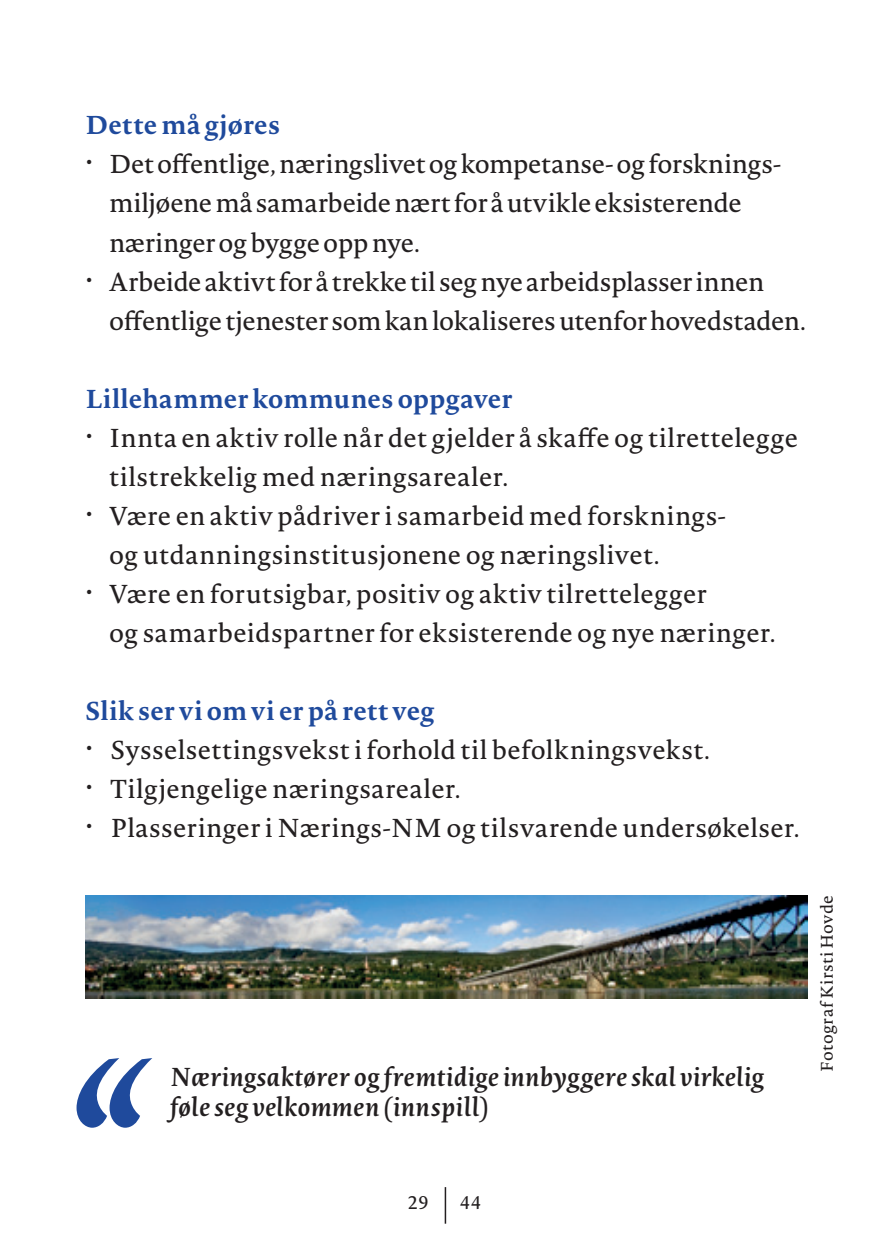
<style>
.page{position:relative;width:893px;height:1259px;background:#fff}
.page>*{position:absolute;margin:0;border:0;box-sizing:border-box;transform-origin:0 0}
.t1{font:25.5px/39px "Novel Pro";letter-spacing:.005em;color:#231f20}
.t2{font:25.5px "Novel Pro";letter-spacing:-.015em;color:#231f20}
.t3{font:italic 600 25.5px/30.6px "Novel Pro";letter-spacing:.005em;color:#231f20;scale:1.04 1}
.t4{font:700 25.5px "Novel Pro";letter-spacing:.01em;color:#1f4a9c}
.t5{font:25.5px "Novel Pro";letter-spacing:-.02em;color:#231f20}
.t6{font:18px "Novel Pro";color:#231f20}
.t7{font:16.5px "Novel Pro";letter-spacing:.025em;color:#231f20}
.s1{font-size:36px}
.s2{font-weight:700;color:#1f4a9c}
</style>
<div class="page">
<hr style="left:445px;top:1187px;width:1px;height:36px;background:#231f20">
<svg style="left:77px;top:1058px;width:75px;height:69px"></svg>
<img style="left:85px;top:895px;width:723px;height:103px">
<p class="t4" style="left:85px;top:106px;width:197px">Dette må gjøres</p>
<p class="t2" style="left:85px;top:145px;width:697px"><span class="s1">·</span> Det offentlige, næringslivet og kompetanse- og forsknings-</p>
<p class="t2" style="left:109px;top:184px;width:634px">miljøene må samarbeide nært for å utvikle eksisterende</p>
<p class="t5" style="left:109px;top:223px;width:313px">næringer og bygge opp nye.</p>
<p class="t2" style="left:85px;top:262px;width:681px"><span class="s1">·</span> Arbeide aktivt for å trekke til seg nye arbeidsplasser innen</p>
<p class="t2" style="left:109px;top:301px;width:698px">offentlige tjenester som kan lokaliseres utenfor hovedstaden.</p>
<p class="t4" style="left:85px;top:379px;width:429px">Lillehammer kommunes oppgaver</p>
<p class="t1" style="left:85px;top:417px;width:715px"><span class="s1">·</span> Innta en aktiv rolle når det gjelder å skaffe og tilrettelegge</p>
<p class="t1" style="left:109px;top:456px;width:401px">tilstrekkelig med næringsarealer.</p>
<p class="t1" style="left:85px;top:495px;width:642px"><span class="s1">·</span> Være en aktiv pådriver i samarbeid med forsknings-</p>
<p class="t1" style="left:109px;top:534px;width:552px">og utdanningsinstitusjonene og næringslivet.</p>
<p class="t1" style="left:85px;top:573px;width:623px"><span class="s1">·</span> Være en forutsigbar, positiv og aktiv tilrettelegger</p>
<p class="t1" style="left:109px;top:612px;width:668px">og samarbeidspartner for eksisterende og nye næringer.</p>
<p class="t1" style="left:85px;top:690px;width:716px"><span class="s2">Slik ser vi om vi er på rett veg<br></span><span class="s1">·</span> Sysselsettingsvekst i forhold til befolkningsvekst.<br><span class="s1">·</span> Tilgjengelige næringsarealer.<br><span class="s1">·</span> Plasseringer i Nærings-NM og tilsvarende undersøkelser.</p>
<p class="t3" style="left:170px;top:1060px;width:573px">Næringsaktører og fremtidige innbyggere skal virkelig føle seg velkommen (innspill)</p>
<p class="t7" style="left:815px;top:1072px;width:178px;rotate:-90deg">Fotograf Kirsti Hovde</p>
<p class="t6" style="left:408px;top:1189px;width:22px">29</p>
<p class="t6" style="left:460px;top:1189px;width:23px">44</p>
</div>
